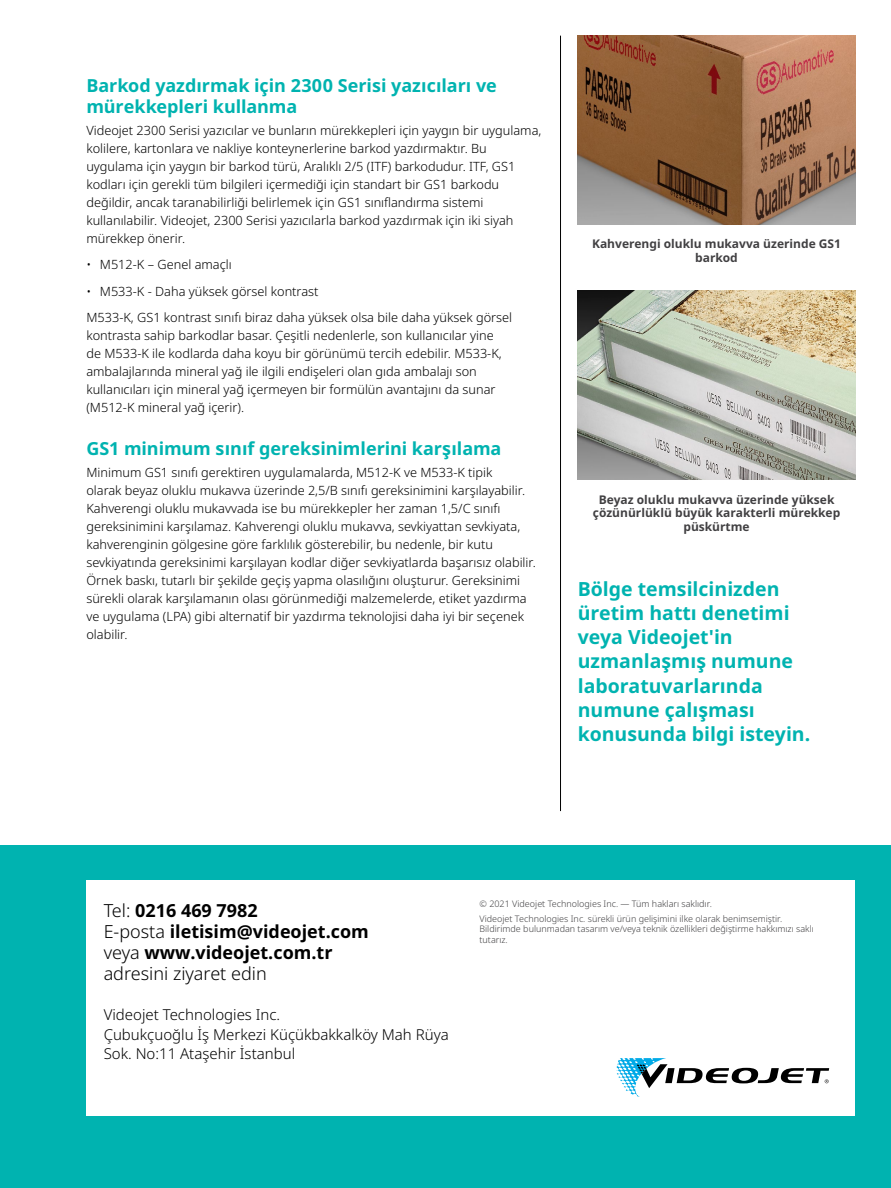
<style>
.page{position:relative;width:891px;height:1188px;background:#fff}
.page>*{position:absolute;margin:0;border:0;box-sizing:border-box;transform-origin:0 0}
.t1{font:700 19.5px/24px "Noto Sans";color:#00b3b0}
.t2{font:700 18px/21px "Noto Sans";letter-spacing:-.005em;color:#00b3b0}
.t3{font:700 18px/21px "Noto Sans";color:#000}
.t4{font:300 15px/19.5px "Noto Sans";color:#000}
.t5{font:300 12.75px/18px "Noto Sans";color:#000}
.t6{font:700 12px/13.5px "Noto Sans";color:#414042;text-align:center}
.t7{font:300 9px/14.7px "Noto Sans";color:#414042}
.s1{font-weight:300}
</style>
<div class="page">
<div style="left:0;top:846px;width:891px;height:342px;background:#00b3b0"></div>
<div style="left:86px;top:880px;width:769px;height:236px;background:#fff"></div>
<img style="left:578px;top:36px;width:277px;height:189px">
<img style="left:578px;top:290px;width:277px;height:189px">
<hr style="left:560px;top:36px;width:1px;height:775px;background:#000">
<svg style="left:617px;top:1058px;width:212px;height:39px"></svg>
<h2 class="t2" style="left:86px;top:74px;width:412px">Barkod yazdırmak için 2300 Serisi yazıcıları ve mürekkepleri kullanma</h2>
<p class="t5" style="left:86px;top:121px;width:457px">Videojet 2300 Serisi yazıcılar ve bunların mürekkepleri için yaygın bir uygulama, kolilere, kartonlara ve nakliye konteynerlerine barkod yazdırmaktır. Bu uygulama için yaygın bir barkod türü, Aralıklı 2/5 (ITF) barkodudur. ITF, GS1 kodları için gerekli tüm bilgileri içermediği için standart bir GS1 barkodu değildir, ancak taranabilirliği belirlemek için GS1 sınıflandırma sistemi kullanılabilir. Videojet, 2300 Serisi yazıcılarla barkod yazdırmak için iki siyah mürekkep önerir.</p>
<p class="t5" style="left:86px;top:256px;width:147px">• M512-K – Genel amaçlı</p>
<p class="t5" style="left:86px;top:278px;width:427px;line-height:26.5px">• M533-K - Daha yüksek görsel kontrast<br>M533-K, GS1 kontrast sınıfı biraz daha yüksek olsa bile daha yüksek görsel</p>
<p class="t5" style="left:86px;top:327px;width:417px">kontrasta sahip barkodlar basar. Çeşitli nedenlerle, son kullanıcılar yine de M533-K ile kodlarda daha koyu bir görünümü tercih edebilir. M533-K, ambalajlarında mineral yağ ile ilgili endişeleri olan gıda ambalajı son kullanıcıları için mineral yağ içermeyen bir formülün avantajını da sunar (M512-K mineral yağ içerir).</p>
<h2 class="t2" style="left:86px;top:437px;width:417px">GS1 minimum sınıf gereksinimlerini karşılama</h2>
<p class="t5" style="left:86px;top:463px;width:451px">Minimum GS1 sınıfı gerektiren uygulamalarda, M512-K ve M533-K tipik<br>olarak beyaz oluklu mukavva üzerinde 2,5/B sınıfı gereksinimini karşılayabilir.<br>Kahverengi oluklu mukavvada ise bu mürekkepler her zaman 1,5/C sınıfı gereksinimini karşılamaz. Kahverengi oluklu mukavva, sevkiyattan sevkiyata, kahverenginin gölgesine göre farklılık gösterebilir, bu nedenle, bir kutu sevkiyatında gereksinimi karşılayan kodlar diğer sevkiyatlarda başarısız olabilir.<br>Örnek baskı, tutarlı bir şekilde geçiş yapma olasılığını oluşturur. Gereksinimi sürekli olarak karşılamanın olası görünmediği malzemelerde, etiket yazdırma ve uygulama (LPA) gibi alternatif bir yazdırma teknolojisi daha iyi bir seçenek olabilir.</p>
<p class="t6" style="left:592px;top:237px;width:250px">Kahverengi oluklu mukavva üzerinde GS1 barkod</p>
<p class="t6" style="left:593px;top:492px;width:249px">Beyaz oluklu mukavva üzerinde yüksek çözünürlüklü büyük karakterli mürekkep püskürtme</p>
<h1 class="t1" style="left:578px;top:577px;width:234px">Bölge temsilcinizden üretim hattı denetimi veya Videojet'in uzmanlaşmış numune laboratuvarlarında numune çalışması konusunda bilgi isteyin.</h1>
<h2 class="t3" style="left:104px;top:899px;width:267px"><span class="s1">Tel:</span> 0216 469 7982<br><span class="s1">E-posta</span> iletisim@videojet.com <span class="s1">veya</span> www.videojet.com.tr <span class="s1">adresini ziyaret edin</span></h2>
<p class="t4" style="left:104px;top:1005px;width:347px">Videojet Technologies Inc.<br>Çubukçuoğlu İş Merkezi Küçükbakkalköy Mah Rüya<br>Sok. No:11 Ataşehir İstanbul</p>
<p class="t7" style="left:480px;top:897px;width:304px">© 2021 Videojet Technologies Inc. — Tüm hakları saklıdır.<br>Videojet Technologies Inc. sürekli ürün gelişimini ilke olarak benimsemiştir.</p>
<p class="t7" style="left:480px;top:924px;width:336px;line-height:10.5px">Bildirimde bulunmadan tasarım ve/veya teknik özellikleri değiştirme hakkımızı saklı tutarız.</p>
</div>
